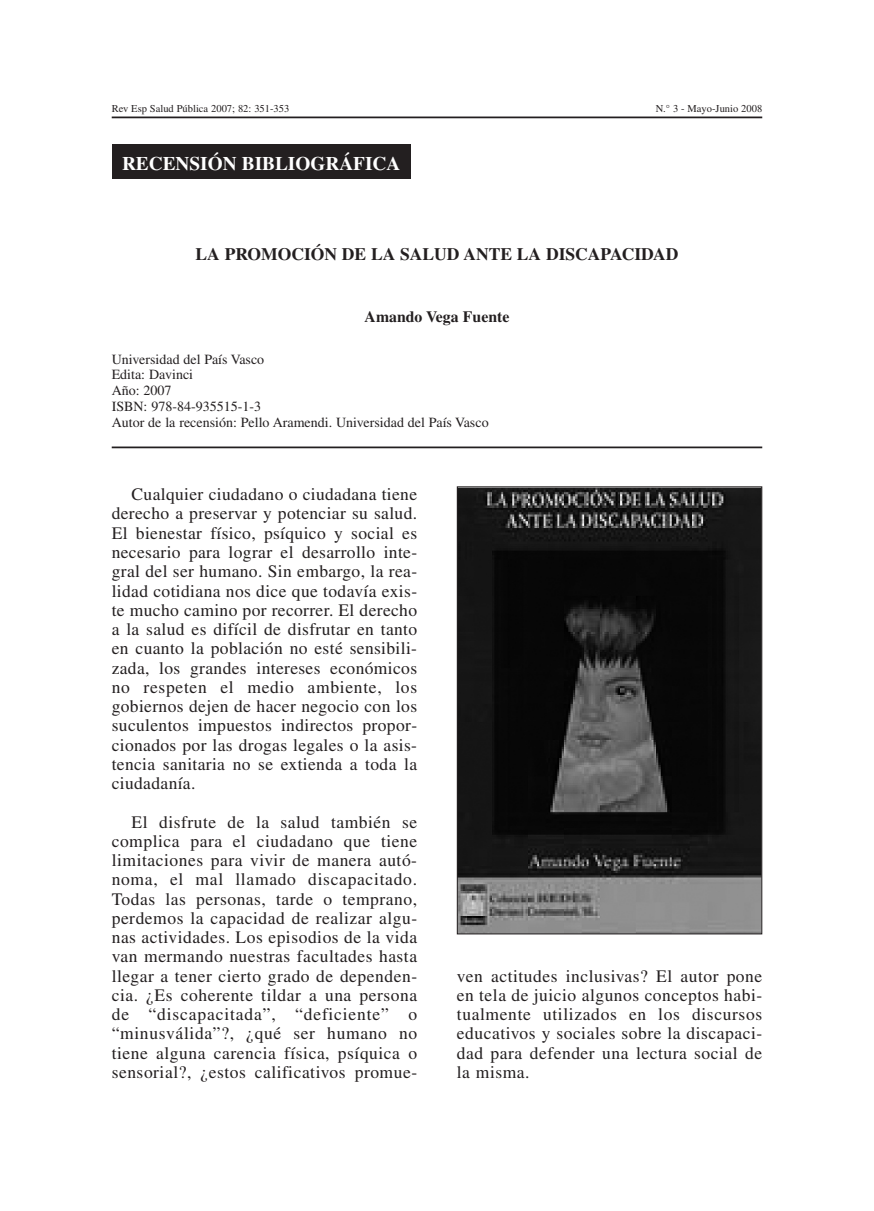
<style>
.page{position:relative;width:874px;height:1211px;background:#fff}
.page>*{position:absolute;margin:0;border:0;box-sizing:border-box;transform-origin:0 0}
.t1{font:700 19.25px "Times";color:#fff}
.t2{font:17.5px/19.2px "Times";letter-spacing:.03em;color:#231f20;text-align:justify}
.t3{font:700 17.5px "Times";color:#231f20}
.t4{font:700 15.75px "Times";color:#231f20}
.t5{font:14px/15.8px "Times";color:#231f20}
.t6{font:10.5px "Times";color:#231f20}
</style>
<div class="page">
<hr style="left:112px;top:116px;width:649px;height:2px;background:#231f20">
<div style="left:112px;top:144px;width:298px;height:35px;background:#231f20"></div>
<hr style="left:112px;top:446px;width:649px;height:2px;background:#231f20">
<img style="left:458px;top:488px;width:301px;height:444px">
<div style="left:456px;top:486px;width:305px;height:448px;border:1px solid #231f20"></div>
<p class="t6" style="left:112px;top:104px;width:179px">Rev Esp Salud Pública 2007; 82: 351-353</p>
<p class="t6" style="left:655px;top:104px;width:108px">N.° 3 - Mayo-Junio 2008</p>
<p class="t1" style="left:122px;top:156px;width:280px">RECENSIÓN BIBLIOGRÁFICA</p>
<p class="t3" style="left:195px;top:248px;width:484px">LA PROMOCIÓN DE LA SALUD ANTE LA DISCAPACIDAD</p>
<p class="t4" style="left:364px;top:311px;width:146px">Amando Vega Fuente</p>
<p class="t5" style="left:112px;top:352px;width:378px">Universidad del País Vasco<br>Edita: Davinci<br>Año: 2007<br>ISBN: 978-84-935515-1-3<br>Autor de la recensión: Pello Aramendi. Universidad del País Vasco</p>
<p class="t2" style="left:112px;top:486px;width:307px;text-indent:20px">Cualquier ciudadano o ciudadana tiene derecho a preservar y potenciar su salud.<br>El bienestar físico, psíquico y social es necesario para lograr el desarrollo inte&shy;gral del ser humano. Sin embargo, la rea&shy;lidad cotidiana nos dice que todavía exis&shy;te mucho camino por recorrer. El derecho a la salud es difícil de disfrutar en tanto en cuanto la población no esté sensibili&shy;zada, los grandes intereses económicos no respeten el medio ambiente, los gobiernos dejen de hacer negocio con los suculentos impuestos indirectos propor&shy;cionados por las drogas legales o la asis&shy;tencia sanitaria no se extienda a toda la ciudadanía.</p>
<p class="t2" style="left:112px;top:814px;width:307px;text-indent:20px">El disfrute de la salud también se complica para el ciudadano que tiene limitaciones para vivir de manera autó&shy;noma, el mal llamado discapacitado.<br>Todas las personas, tarde o temprano, perdemos la capacidad de realizar algu&shy;nas actividades. Los episodios de la vida van mermando nuestras facultades hasta llegar a tener cierto grado de dependen&shy;cia. ¿Es coherente tildar a una persona de “discapacitada”, “deficiente” o “minusválida”?, ¿qué ser humano no tiene alguna carencia física, psíquica o sensorial?, ¿estos calificativos promue-</p>
<p class="t2" style="left:456px;top:968px;width:307px">ven actitudes inclusivas? El autor pone en tela de juicio algunos conceptos habi&shy;tualmente utilizados en los discursos educativos y sociales sobre la discapaci&shy;dad para defender una lectura social de la misma.</p>
</div>
